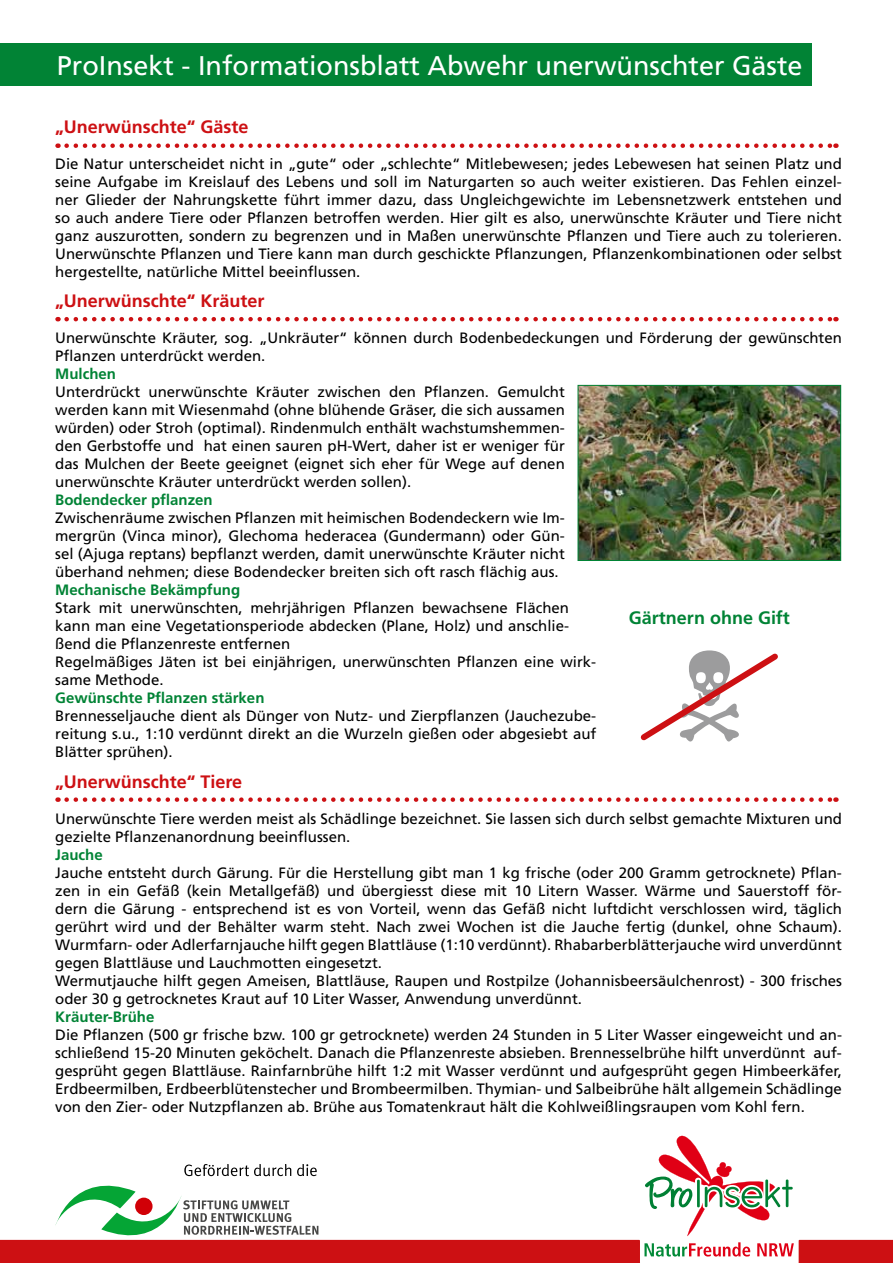
<style>
.page{position:relative;width:893px;height:1263px;background:#fff}
.page>*{position:absolute;margin:0;border:0;box-sizing:border-box;transform-origin:0 0}
.t1{font:27px "Frutiger LT Pro";color:#fff}
.t2{font:700 18px "Frutiger LT Pro";color:#cd1013}
.t3{font:700 18px "Frutiger LT Pro";color:#018335}
.t4{font:15px/18px "Frutiger LT Pro";color:#000;text-align:justify}
.t5{font:700 15px "Frutiger LT Pro";color:#018335}
</style>
<div class="page">
<div style="left:0;top:43px;width:811px;height:43px;background:#018335"></div>
<svg style="left:67px;top:317px;width:769px;height:4px"></svg>
<svg style="left:67px;top:797px;width:769px;height:5px"></svg>
<svg style="left:0;top:1135px;width:893px;height:128px"></svg>
<svg style="left:67px;top:143px;width:769px;height:5px"></svg>
<img style="left:580px;top:387px;width:259px;height:172px">
<div style="left:578px;top:385px;width:263px;height:176px;border:1px solid #018335"></div>
<svg style="left:640px;top:653px;width:138px;height:88px"></svg>
<h1 class="t1" style="left:57px;top:49px;width:747px">ProInsekt - Informationsblatt Abwehr unerwünschter Gäste</h1>
<p class="t2" style="left:55px;top:116px;width:195px">„Unerwünschte“ Gäste</p>
<p class="t4" style="left:55px;top:155px;width:788px">Die Natur unterscheidet nicht in „gute“ oder „schlechte“ Mitlebewesen; jedes Lebewesen hat seinen Platz und seine Aufgabe im Kreislauf des Lebens und soll im Naturgarten so auch weiter existieren. Das Fehlen einzel&shy;ner Glieder der Nahrungskette führt immer dazu, dass Ungleichgewichte im Lebensnetzwerk entstehen und so auch andere Tiere oder Pflanzen betroffen werden. Hier gilt es also, unerwünschte Kräuter und Tiere nicht ganz auszurotten, sondern zu begrenzen und in Maßen unerwünschte Pflanzen und Tiere auch zu tolerieren.<br>Unerwünschte Pflanzen und Tiere kann man durch geschickte Pflanzungen, Pflanzenkombinationen oder selbst hergestellte, natürliche Mittel beeinflussen.</p>
<p class="t2" style="left:55px;top:290px;width:211px">„Unerwünschte“ Kräuter</p>
<p class="t4" style="left:55px;top:329px;width:788px">Unerwünschte Kräuter, sog. „Unkräuter“ können durch Bodenbedeckungen und Förderung der gewünschten<br>Pflanzen unterdrückt werden.</p>
<p class="t5" style="left:55px;top:365px;width:62px">Mulchen</p>
<p class="t4" style="left:55px;top:383px;width:511px">Unterdrückt unerwünschte Kräuter zwischen den Pflanzen. Gemulcht werden kann mit Wiesenmahd (ohne blühende Gräser, die sich aussamen würden) oder Stroh (optimal). Rindenmulch enthält wachstumshemmen&shy;den Gerbstoffe und hat einen sauren pH-Wert, daher ist er weniger für das Mulchen der Beete geeignet (eignet sich eher für Wege auf denen unerwünschte Kräuter unterdrückt werden sollen).</p>
<p class="t5" style="left:55px;top:491px;width:159px">Bodendecker pflanzen</p>
<p class="t4" style="left:55px;top:509px;width:511px">Zwischenräume zwischen Pflanzen mit heimischen Bodendeckern wie Im&shy;mergrün (Vinca minor), Glechoma hederacea (Gundermann) oder Gün&shy;sel (Ajuga reptans) bepflanzt werden, damit unerwünschte Kräuter nicht überhand nehmen; diese Bodendecker breiten sich oft rasch flächig aus.</p>
<p class="t5" style="left:55px;top:581px;width:187px">Mechanische Bekämpfung</p>
<p class="t4" style="left:55px;top:599px;width:542px;text-align:left">Stark mit unerwünschten, mehrjährigen Pflanzen bewachsene Flächen kann man eine Vegetationsperiode abdecken (Plane, Holz) und anschlie&shy;ßend die Pflanzenreste entfernen<br>Regelmäßiges Jäten ist bei einjährigen, unerwünschten Pflanzen eine wirk&shy;same Methode.</p>
<p class="t5" style="left:55px;top:689px;width:211px">Gewünschte Pflanzen stärken</p>
<p class="t4" style="left:55px;top:707px;width:543px">Brennesseljauche dient als Dünger von Nutz- und Zierpflanzen (Jauchezube&shy;reitung s.u., 1:10 verdünnt direkt an die Wurzeln gießen oder abgesiebt auf Blätter sprühen).</p>
<p class="t2" style="left:55px;top:771px;width:189px">„Unerwünschte“ Tiere</p>
<p class="t4" style="left:55px;top:810px;width:788px">Unerwünschte Tiere werden meist als Schädlinge bezeichnet. Sie lassen sich durch selbst gemachte Mixturen und gezielte Pflanzenanordnung beeinflussen.</p>
<p class="t5" style="left:55px;top:846px;width:49px">Jauche</p>
<p class="t4" style="left:55px;top:864px;width:788px;text-align:left">Jauche entsteht durch Gärung. Für die Herstellung gibt man 1 kg frische (oder 200 Gramm getrocknete) Pflan&shy;zen in ein Gefäß (kein Metallgefäß) und übergiesst diese mit 10 Litern Wasser. Wärme und Sauerstoff för&shy;dern die Gärung - entsprechend ist es von Vorteil, wenn das Gefäß nicht luftdicht verschlossen wird, täglich gerührt wird und der Behälter warm steht. Nach zwei Wochen ist die Jauche fertig (dunkel, ohne Schaum).<br>Wurmfarn- oder Adlerfarnjauche hilft gegen Blattläuse (1:10 verdünnt). Rhabarberblätterjauche wird unverdünnt gegen Blattläuse und Lauchmotten eingesetzt.<br>Wermutjauche hilft gegen Ameisen, Blattläuse, Raupen und Rostpilze (Johannisbeersäulchenrost) - 300 frisches oder 30 g getrocknetes Kraut auf 10 Liter Wasser, Anwendung unverdünnt.</p>
<p class="t5" style="left:55px;top:1008px;width:101px">Kräuter-Brühe</p>
<p class="t4" style="left:55px;top:1026px;width:788px">Die Pflanzen (500 gr frische bzw. 100 gr getrocknete) werden 24 Stunden in 5 Liter Wasser eingeweicht und an&shy;schließend 15-20 Minuten geköchelt. Danach die Pflanzenreste absieben. Brennesselbrühe hilft unverdünnt auf&shy;gesprüht gegen Blattläuse. Rainfarnbrühe hilft 1:2 mit Wasser verdünnt und aufgesprüht gegen Himbeerkäfer, Erdbeermilben, Erdbeerblütenstecher und Brombeermilben. Thymian- und Salbeibrühe hält allgemein Schädlinge von den Zier- oder Nutzpflanzen ab. Brühe aus Tomatenkraut hält die Kohlweißlingsraupen vom Kohl fern.</p>
<p class="t3" style="left:629px;top:607px;width:163px">Gärtnern ohne Gift</p>
</div>
